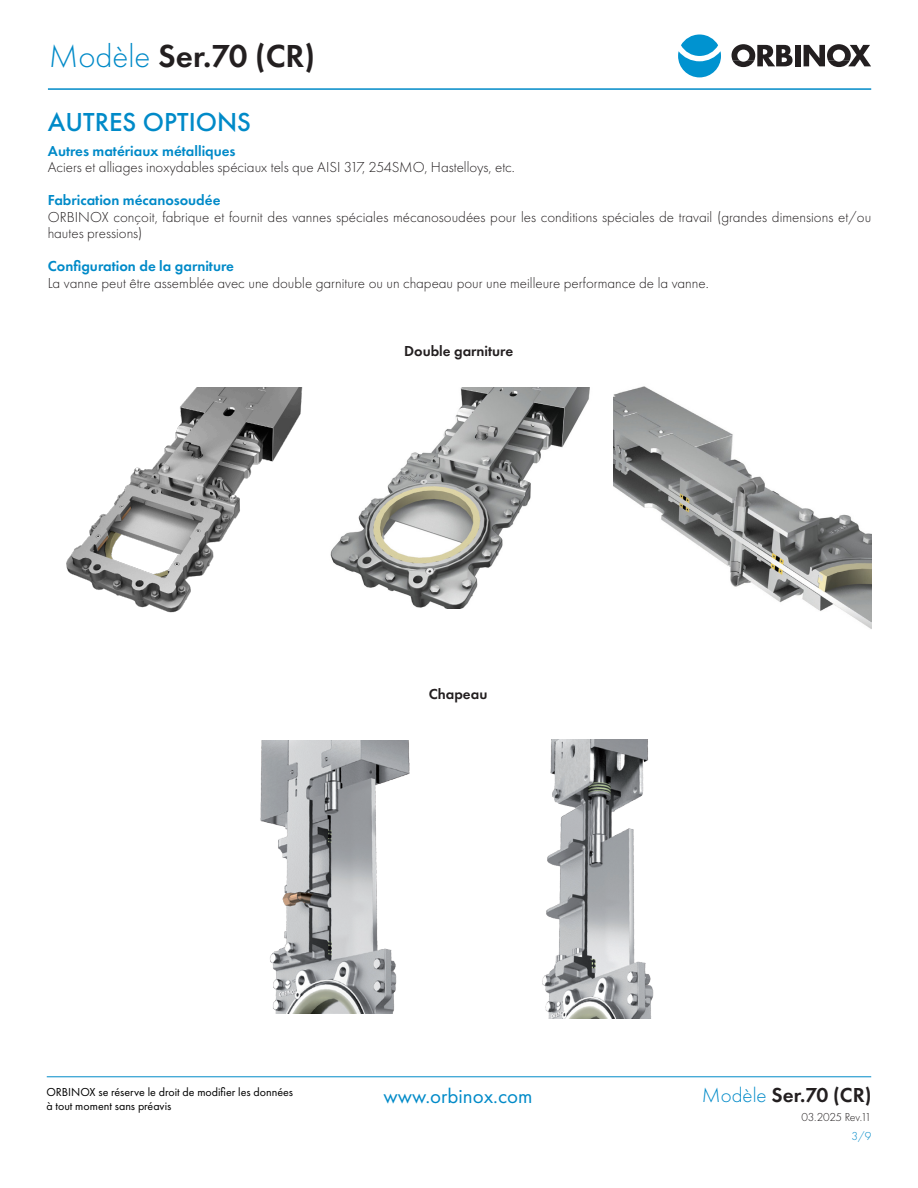
<style>
.page{position:relative;width:918px;height:1188px;background:#fff}
.page>*{position:absolute;margin:0;border:0;box-sizing:border-box;transform-origin:0 0}
.Modelo{font:600 33px "Futura PT";color:#231f20}
.títulos_n1{font:500 27px "Futura PT";color:#008ac8}
.Modelo_folio{font:600 21px "Futura PT";color:#231f20}
.t1{font:21px "Futura PT";color:#008ac8}
.cuerpo{font:300 15px/16.5px "Futura PT";color:#231f20}
.sub-titulos{font:600 15px "Futura PT";color:#008ac8}
.pie{font:600 15px "Futura PT";color:#231f20}
.base{font:12px "Futura PT";color:#000}
.base-2{font:300 12px "Futura PT";letter-spacing:-.04em;color:#231f20}
.base-3{font:300 12px "Futura PT";color:#008ac8}
.s1{font-weight:300;color:#008ac8}
</style>
<div class="page">
<hr style="left:47px;top:1077px;width:824px;height:1px;background:#008ac8">
<hr style="left:48px;top:88px;width:823px;height:2px;background:#008ac8">
<div style="left:681px;top:35px;width:37px;height:21px;background:#0093d0;border-radius:50%"></div>
<svg style="left:678px;top:51px;width:43px;height:26px"></svg>
<svg style="left:732px;top:44px;width:61px;height:23px"></svg>
<div style="left:795px;top:45px;width:5px;height:21px;background:#231f20"></div>
<svg style="left:804px;top:44px;width:67px;height:23px"></svg>
<img style="left:66px;top:388px;width:237px;height:225px">
<img style="left:613px;top:386px;width:259px;height:243px">
<img style="left:542px;top:739px;width:112px;height:279px">
<img style="left:330px;top:388px;width:260px;height:220px">
<img style="left:260px;top:740px;width:150px;height:273px">
<p class="Modelo" style="left:49px;top:35px;width:268px"><span class="s1">Modèle</span> Ser.70 (CR)</p>
<p class="títulos_n1" style="left:48px;top:106px;width:205px">AUTRES OPTIONS</p>
<p class="sub-titulos" style="left:48px;top:141px;width:189px">Autres matériaux métalliques</p>
<p class="cuerpo" style="left:48px;top:159px;width:468px">Aciers et alliages inoxydables spéciaux tels que AISI 317, 254SMO, Hastelloys, etc.</p>
<p class="sub-titulos" style="left:48px;top:191px;width:174px">Fabrication mécanosoudée</p>
<p class="cuerpo" style="left:48px;top:209px;width:825px">ORBINOX conçoit, fabrique et fournit des vannes spéciales mécanosoudées pour les conditions spéciales de travail (grandes dimensions et/ou hautes pressions)</p>
<p class="sub-titulos" style="left:48px;top:257px;width:188px">Configuration de la garniture</p>
<p class="cuerpo" style="left:48px;top:275px;width:662px">La vanne peut être assemblée avec une double garniture ou un chapeau pour une meilleure performance de la vanne.</p>
<p class="pie" style="left:404px;top:342px;width:111px">Double garniture</p>
<p class="pie" style="left:429px;top:685px;width:60px">Chapeau</p>
<p class="base" style="left:46px;top:1085px;width:248px">ORBINOX se réserve le droit de modifier les données</p>
<h3 class="t1" style="left:383px;top:1083px;width:151px">www.orbinox.com</h3>
<p class="base" style="left:46px;top:1099px;width:127px">à tout moment sans préavis</p>
<p class="Modelo_folio" style="left:702px;top:1082px;width:171px"><span class="s1">Modèle</span> Ser.70 (CR)</p>
<p class="base-2" style="left:801px;top:1110px;width:72px">03.2025 Rev.11</p>
<p class="base-3" style="left:851px;top:1129px;width:22px">3/9</p>
</div>
